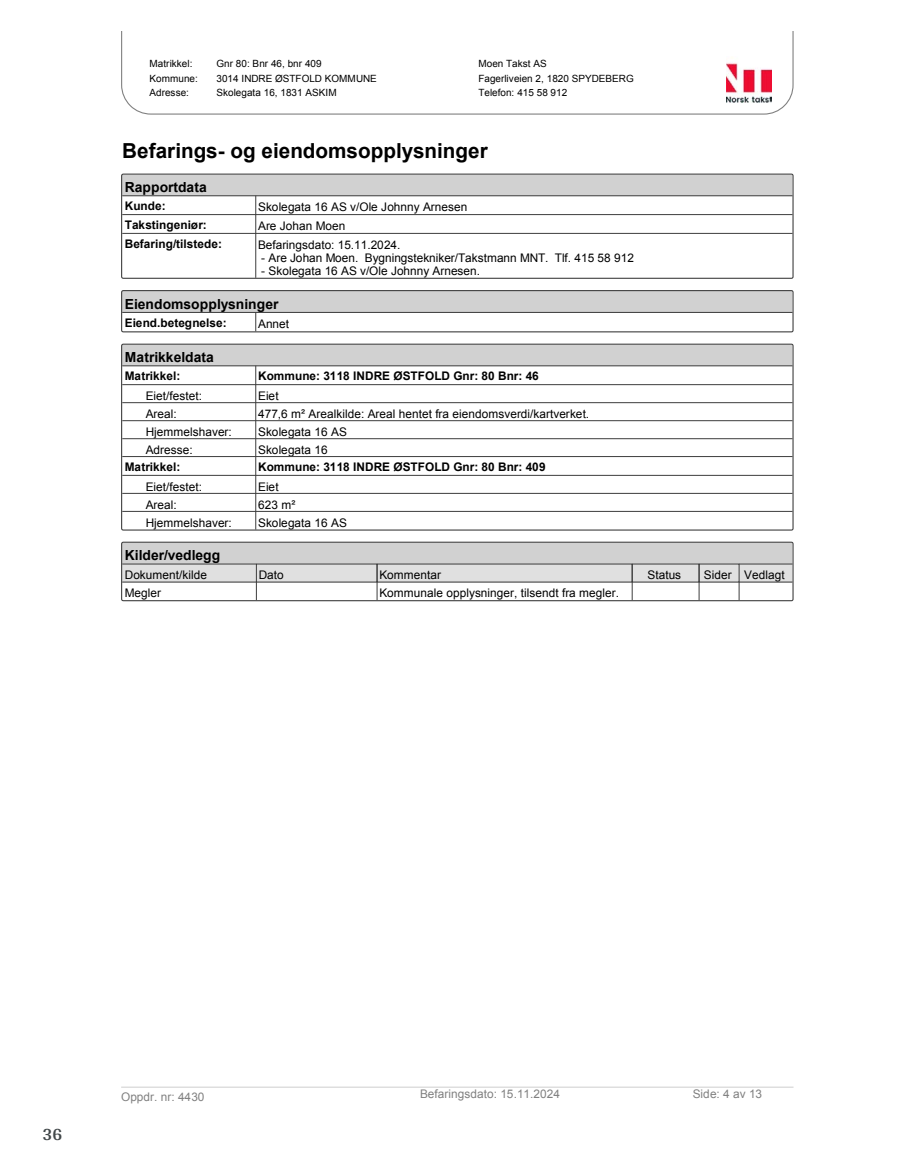
<style>
.page{position:relative;width:915px;height:1172px;background:#fff}
.page>*{position:absolute;margin:0;border:0;box-sizing:border-box;transform-origin:0 0}
.t1{font:700 20.7px "Arial";color:#000}
.t2{font:700 18px "Arya";color:#414749}
.t3{font:700 13.95px "Arial";color:#000}
.t4{font:11.85px "Arial";color:#000}
.t5{font:700 11.85px "Arial";color:#000}
.t6{font:11.85px "Arial";color:#808080}
.t7{font:9.9px "Arial";color:#000}
</style>
<div class="page">
<svg style="left:121px;top:32px;width:672px;height:83px"></svg>
<hr style="left:121px;top:1086px;width:672px;height:2px;background:#d3d3d3">
<svg style="left:121px;top:173px;width:672px;height:106px"></svg>
<svg style="left:121px;top:290px;width:672px;height:43px"></svg>
<svg style="left:121px;top:343px;width:672px;height:188px"></svg>
<svg style="left:121px;top:541px;width:672px;height:61px"></svg>
<p class="t7" style="left:149px;top:57px;width:44px">Matrikkel:</p>
<p class="t7" style="left:216px;top:57px;width:107px">Gnr 80: Bnr 46, bnr 409</p>
<p class="t7" style="left:478px;top:57px;width:70px">Moen Takst AS</p>
<p class="t7" style="left:149px;top:71px;width:50px">Kommune:</p>
<p class="t7" style="left:216px;top:71px;width:162px">3014 INDRE ØSTFOLD KOMMUNE</p>
<p class="t7" style="left:478px;top:71px;width:157px">Fagerliveien 2, 1820 SPYDEBERG</p>
<p class="t7" style="left:149px;top:86px;width:41px">Adresse:</p>
<p class="t7" style="left:216px;top:86px;width:121px">Skolegata 16, 1831 ASKIM</p>
<p class="t7" style="left:478px;top:86px;width:90px">Telefon: 415 58 912</p>
<h1 class="t1" style="left:122px;top:136px;width:367px">Befarings- og eiendomsopplysninger</h1>
<p class="t3" style="left:125px;top:178px;width:84px">Rapportdata</p>
<p class="t5" style="left:125px;top:197px;width:42px">Kunde:</p>
<p class="t4" style="left:258px;top:199px;width:211px">Skolegata 16 AS v/Ole Johnny Arnesen</p>
<p class="t5" style="left:125px;top:216px;width:84px">Takstingeniør:</p>
<p class="t4" style="left:258px;top:217px;width:89px">Are Johan Moen</p>
<p class="t5" style="left:125px;top:235px;width:99px">Befaring/tilstede:</p>
<p class="t4" style="left:258px;top:236px;width:144px">Befaringsdato: 15.11.2024.</p>
<p class="t4" style="left:261px;top:249px;width:374px">- Are Johan Moen. Bygningstekniker/Takstmann MNT. Tlf. 415 58 912</p>
<p class="t4" style="left:261px;top:262px;width:220px">- Skolegata 16 AS v/Ole Johnny Arnesen.</p>
<p class="t3" style="left:125px;top:294px;width:155px">Eiendomsopplysninger</p>
<p class="t5" style="left:125px;top:314px;width:103px">Eiend.betegnelse:</p>
<p class="t4" style="left:258px;top:315px;width:33px">Annet</p>
<p class="t3" style="left:125px;top:348px;width:90px">Matrikkeldata</p>
<p class="t5" style="left:125px;top:367px;width:57px">Matrikkel:</p>
<p class="t5" style="left:258px;top:367px;width:282px">Kommune: 3118 INDRE ØSTFOLD Gnr: 80 Bnr: 46</p>
<p class="t4" style="left:146px;top:387px;width:58px">Eiet/festet:</p>
<p class="t4" style="left:258px;top:387px;width:22px">Eiet</p>
<p class="t4" style="left:146px;top:405px;width:33px">Areal:</p>
<p class="t4" style="left:258px;top:405px;width:332px">477,6 m² Arealkilde: Areal hentet fra eiendomsverdi/kartverket.</p>
<p class="t4" style="left:146px;top:424px;width:88px">Hjemmelshaver:</p>
<p class="t4" style="left:258px;top:424px;width:90px">Skolegata 16 AS</p>
<p class="t4" style="left:146px;top:442px;width:48px">Adresse:</p>
<p class="t4" style="left:258px;top:442px;width:71px">Skolegata 16</p>
<p class="t5" style="left:125px;top:458px;width:57px">Matrikkel:</p>
<p class="t5" style="left:258px;top:458px;width:289px">Kommune: 3118 INDRE ØSTFOLD Gnr: 80 Bnr: 409</p>
<p class="t4" style="left:146px;top:478px;width:58px">Eiet/festet:</p>
<p class="t4" style="left:258px;top:478px;width:22px">Eiet</p>
<p class="t4" style="left:146px;top:496px;width:33px">Areal:</p>
<p class="t4" style="left:258px;top:496px;width:39px">623 m²</p>
<p class="t4" style="left:146px;top:514px;width:88px">Hjemmelshaver:</p>
<p class="t4" style="left:258px;top:514px;width:90px">Skolegata 16 AS</p>
<p class="t3" style="left:125px;top:546px;width:97px">Kilder/vedlegg</p>
<p class="t4" style="left:125px;top:567px;width:84px">Dokument/kilde</p>
<p class="t4" style="left:259px;top:567px;width:26px">Dato</p>
<p class="t4" style="left:379px;top:567px;width:63px">Kommentar</p>
<p class="t4" style="left:647px;top:567px;width:35px">Status</p>
<p class="t4" style="left:703px;top:567px;width:82px">Sider Vedlagt</p>
<p class="t4" style="left:125px;top:585px;width:38px">Megler</p>
<p class="t4" style="left:379px;top:585px;width:241px">Kommunale opplysninger, tilsendt fra megler.</p>
<h2 class="t2" style="left:43px;top:1123px;width:21px">36</h2>
<p class="t6" style="left:121px;top:1088px;width:85px">Oppdr. nr: 4430</p>
<p class="t6" style="left:420px;top:1086px;width:141px">Befaringsdato: 15.11.2024</p>
<p class="t6" style="left:692px;top:1086px;width:71px">Side: 4 av 13</p>
</div>
